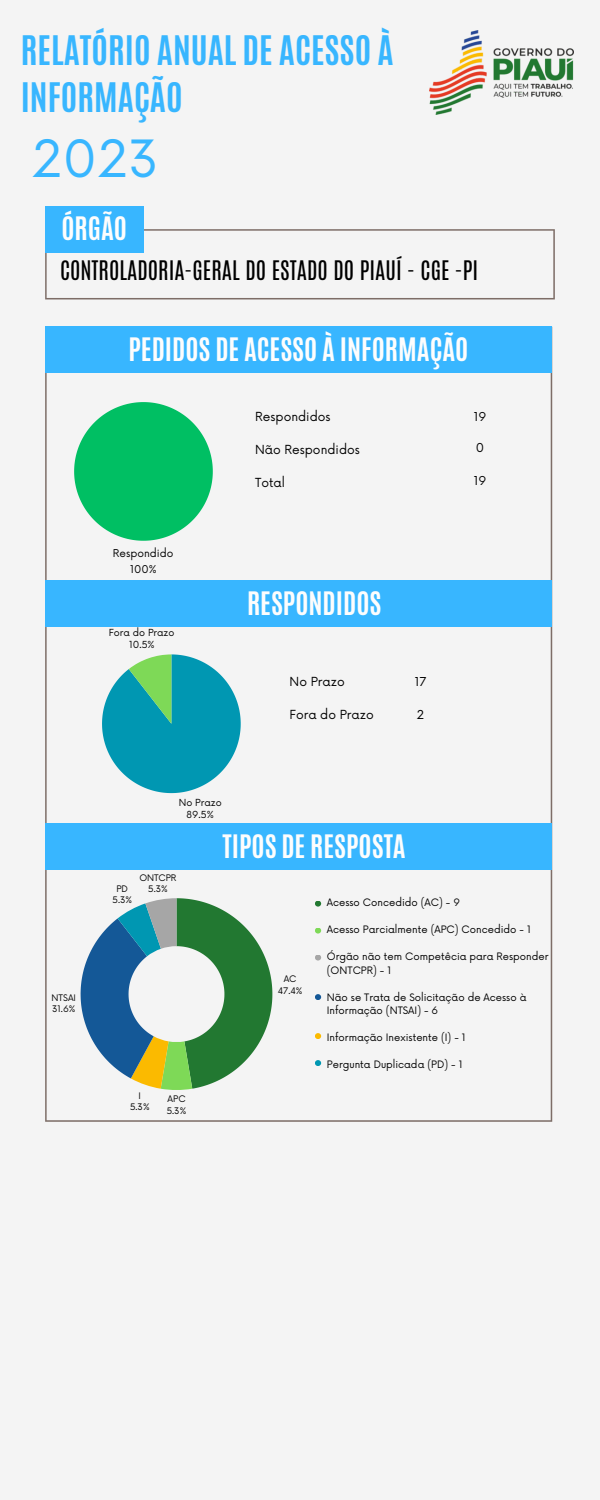
<style>
.page{position:relative;width:600px;height:1500px;background:#f4f4f4}
.page>*{position:absolute;margin:0;border:0;box-sizing:border-box;transform-origin:0 0}
.t1{font:50px "Now";color:#38b6ff}
.t2{font:700 34px/47.2px "Antonio";color:#38b6ff}
.t3{font:700 27px "Antonio";color:#fdfdfd}
.t4{font:22.5px "Antonio";color:#000}
.t5{font:12.2px "Now";color:#000}
.t6{font:12px "Now";color:#000}
.t7{font:10.5px/16px "Now";color:#000;text-align:center}
.t8{font:10px/13.5px "Now";color:#000}
.t9{font:9.5px/11.9px "Now";color:#000;text-align:center}
.t10{font:8.8px/11.2px "Now";color:#000;text-align:center}
</style>
<div class="page">
<svg style="left:45px;top:373px;width:507px;height:749px"></svg>
<svg style="left:74px;top:402px;width:139px;height:139px"></svg>
<svg style="left:45px;top:229px;width:510px;height:70px"></svg>
<div style="left:45px;top:206px;width:98px;height:46px;background:#38b6ff"></div>
<div style="left:45px;top:327px;width:507px;height:46px;background:#38b6ff"></div>
<div style="left:45px;top:580px;width:507px;height:47px;background:#38b6ff"></div>
<svg style="left:102px;top:654px;width:139px;height:139px"></svg>
<img style="left:430px;top:30px;width:143px;height:85px">
<div style="left:45px;top:823px;width:507px;height:47px;background:#38b6ff"></div>
<svg style="left:315px;top:901px;width:6px;height:6px"></svg>
<svg style="left:315px;top:928px;width:6px;height:6px"></svg>
<svg style="left:81px;top:898px;width:191px;height:192px"></svg>
<svg style="left:315px;top:994px;width:6px;height:6px"></svg>
<svg style="left:315px;top:1033px;width:6px;height:6px"></svg>
<svg style="left:315px;top:955px;width:6px;height:6px"></svg>
<svg style="left:315px;top:1060px;width:6px;height:6px"></svg>
<h3 class="t2" style="left:21px;top:27px;width:374px">RELATÓRIO ANUAL DE ACESSO À<br>INFORMAÇÃO</h3>
<p class="t1" style="left:32px;top:131px;width:128px">2023</p>
<p class="t3" style="left:61px;top:210px;width:67px">ÓRGÃO</p>
<p class="t4" style="left:60px;top:254px;width:420px">CONTROLADORIA-GERAL DO ESTADO DO PIAUÍ - CGE -PI</p>
<h2 class="t3" style="left:129px;top:331px;width:341px">PEDIDOS DE ACESSO À INFORMAÇÃO</h2>
<p class="t10" style="left:52px;top:993px;width:26px;text-align:left">NTSAI<br>31.6%</p>
<p class="t7" style="left:113px;top:546px;width:62px">Respondido<br>100%</p>
<p class="t9" style="left:109px;top:627px;width:67px">Fora do Prazo<br>10.5%</p>
<h5 class="t5" style="left:255px;top:409px;width:77px">Respondidos</h5>
<h5 class="t5" style="left:255px;top:442px;width:106px">Não Respondidos</h5>
<h5 class="t5" style="left:255px;top:475px;width:31px">Total</h5>
<h1 class="t3" style="left:247px;top:584px;width:136px">RESPONDIDOS</h1>
<h5 class="t5" style="left:290px;top:675px;width:57px">No Prazo</h5>
<p class="t5" style="left:290px;top:708px;width:86px">Fora do Prazo</p>
<p class="t6" style="left:415px;top:675px;width:13px">17</p>
<h3 class="t6" style="left:417px;top:708px;width:9px">2</h3>
<p class="t9" style="left:179px;top:797px;width:44px">No Prazo<br>89.5%</p>
<h4 class="t3" style="left:223px;top:827px;width:185px">TIPOS DE RESPOSTA</h4>
<p class="t6" style="left:474px;top:410px;width:14px">19</p>
<h3 class="t6" style="left:476px;top:441px;width:10px">0</h3>
<h5 class="t6" style="left:474px;top:474px;width:14px">19</h5>
<p class="t10" style="left:113px;top:884px;width:21px;line-height:10.9px">PD<br>5.3%</p>
<p class="t10" style="left:139px;top:873px;width:39px">ONTCPR<br>5.3%</p>
<p class="t10" style="left:130px;top:1090px;width:21px;line-height:10.9px">I<br>5.3%</p>
<p class="t10" style="left:167px;top:1094px;width:21px;text-align:left">APC<br>5.3%</p>
<p class="t10" style="left:278px;top:974px;width:26px">AC<br>47.4%</p>
<p class="t8" style="left:327px;top:897px;width:135px">Acesso Concedido (AC) - 9</p>
<p class="t8" style="left:327px;top:924px;width:205px">Acesso Parcialmente (APC) Concedido - 1</p>
<p class="t8" style="left:327px;top:951px;width:223px">Órgão não tem Competêcia para Responder (ONTCPR) - 1</p>
<p class="t8" style="left:327px;top:991px;width:201px">Não se Trata de Solicitação de Acesso à<br>Informação (NTSAI) - 6</p>
<p class="t8" style="left:327px;top:1032px;width:140px">Informação Inexistente (I) - 1</p>
<p class="t8" style="left:327px;top:1059px;width:137px">Pergunta Duplicada (PD) - 1</p>
</div>
